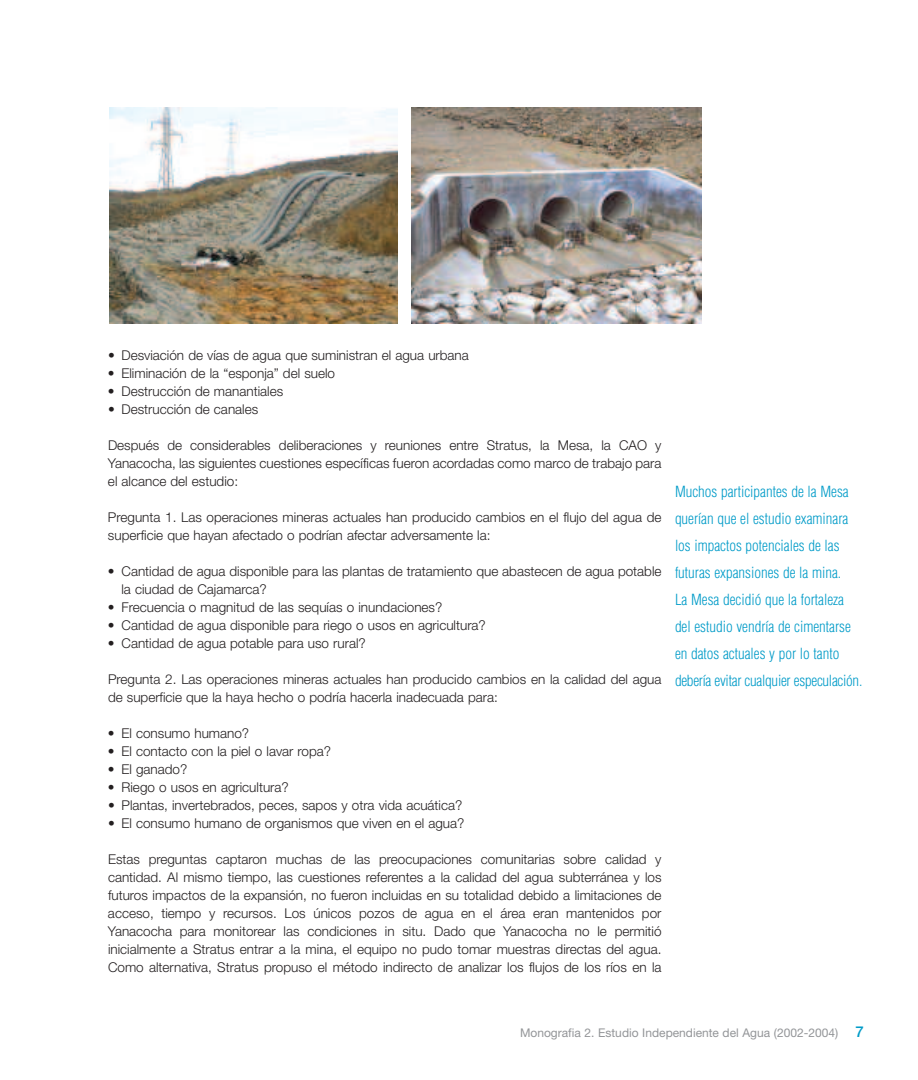
<style>
.page{position:relative;width:918px;height:1080px;background:#fff}
.page>*{position:absolute;margin:0;border:0;box-sizing:border-box;transform-origin:0 0}
.t1{font:300 condensed 15px/27px "Helvetica";color:#009bc8}
.t2{font:300 13.5px/18px "Helvetica Neue";color:#231f20}
.t3{font:12px "Helvetica Neue";color:#939598}
.s1{font-weight:500;font-size:15px;color:#009bc8}
</style>
<div class="page">
<img style="left:109px;top:107px;width:288px;height:216px">
<img style="left:412px;top:107px;width:290px;height:216px">
<p class="t2" style="left:108px;top:347px;width:362px">• Desviación de vías de agua que suministran el agua urbana</p>
<p class="t2" style="left:108px;top:365px;width:229px">• Eliminación de la “esponja” del suelo</p>
<p class="t2" style="left:108px;top:383px;width:177px">• Destrucción de manantiales</p>
<p class="t2" style="left:108px;top:401px;width:152px">• Destrucción de canales</p>
<p class="t2" style="left:108px;top:437px;width:555px;text-align:justify">Después de considerables deliberaciones y reuniones entre Stratus, la Mesa, la CAO y Yanacocha, las siguientes cuestiones específicas fueron acordadas como marco de trabajo para el alcance del estudio:</p>
<p class="t2" style="left:108px;top:509px;width:555px">Pregunta 1. Las operaciones mineras actuales han producido cambios en el flujo del agua de superficie que hayan afectado o podrían afectar adversamente la:</p>
<p class="t2" style="left:121px;top:563px;width:542px;text-indent:-14px">• Cantidad de agua disponible para las plantas de tratamiento que abastecen de agua potable la ciudad de Cajamarca?</p>
<p class="t2" style="left:108px;top:599px;width:336px">• Frecuencia o magnitud de las sequías o inundaciones?</p>
<p class="t2" style="left:108px;top:617px;width:379px">• Cantidad de agua disponible para riego o usos en agricultura?</p>
<p class="t2" style="left:108px;top:635px;width:259px">• Cantidad de agua potable para uso rural?</p>
<p class="t2" style="left:108px;top:671px;width:555px">Pregunta 2. Las operaciones mineras actuales han producido cambios en la calidad del agua de superficie que la haya hecho o podría hacerla inadecuada para:</p>
<p class="t2" style="left:108px;top:725px;width:143px">• El consumo humano?</p>
<p class="t2" style="left:108px;top:743px;width:225px">• El contacto con la piel o lavar ropa?</p>
<p class="t2" style="left:108px;top:761px;width:81px">• El ganado?</p>
<p class="t2" style="left:108px;top:779px;width:182px">• Riego o usos en agricultura?</p>
<p class="t2" style="left:108px;top:797px;width:356px">• Plantas, invertebrados, peces, sapos y otra vida acuática?</p>
<p class="t2" style="left:108px;top:815px;width:358px">• El consumo humano de organismos que viven en el agua?</p>
<p class="t2" style="left:108px;top:851px;width:555px;text-align:justify">Estas preguntas captaron muchas de las preocupaciones comunitarias sobre calidad y cantidad. Al mismo tiempo, las cuestiones referentes a la calidad del agua subterránea y los futuros impactos de la expansión, no fueron incluidas en su totalidad debido a limitaciones de acceso, tiempo y recursos. Los únicos pozos de agua en el área eran mantenidos por Yanacocha para monitorear las condiciones in situ. Dado que Yanacocha no le permitió inicialmente a Stratus entrar a la mina, el equipo no pudo tomar muestras directas del agua.<br>Como alternativa, Stratus propuso el método indirecto de analizar los flujos de los ríos en la</p>
<p class="t1" style="left:675px;top:479px;width:189px">Muchos participantes de la Mesa querían que el estudio examinara los impactos potenciales de las futuras expansiones de la mina.<br>La Mesa decidió que la fortaleza del estudio vendría de cimentarse en datos actuales y por lo tanto debería evitar cualquier especulación.</p>
<p class="t3" style="left:520px;top:1028px;width:345px">Monografia 2. Estudio Independiente del Agua (2002-2004) <span class="s1">7</span></p>
</div>
